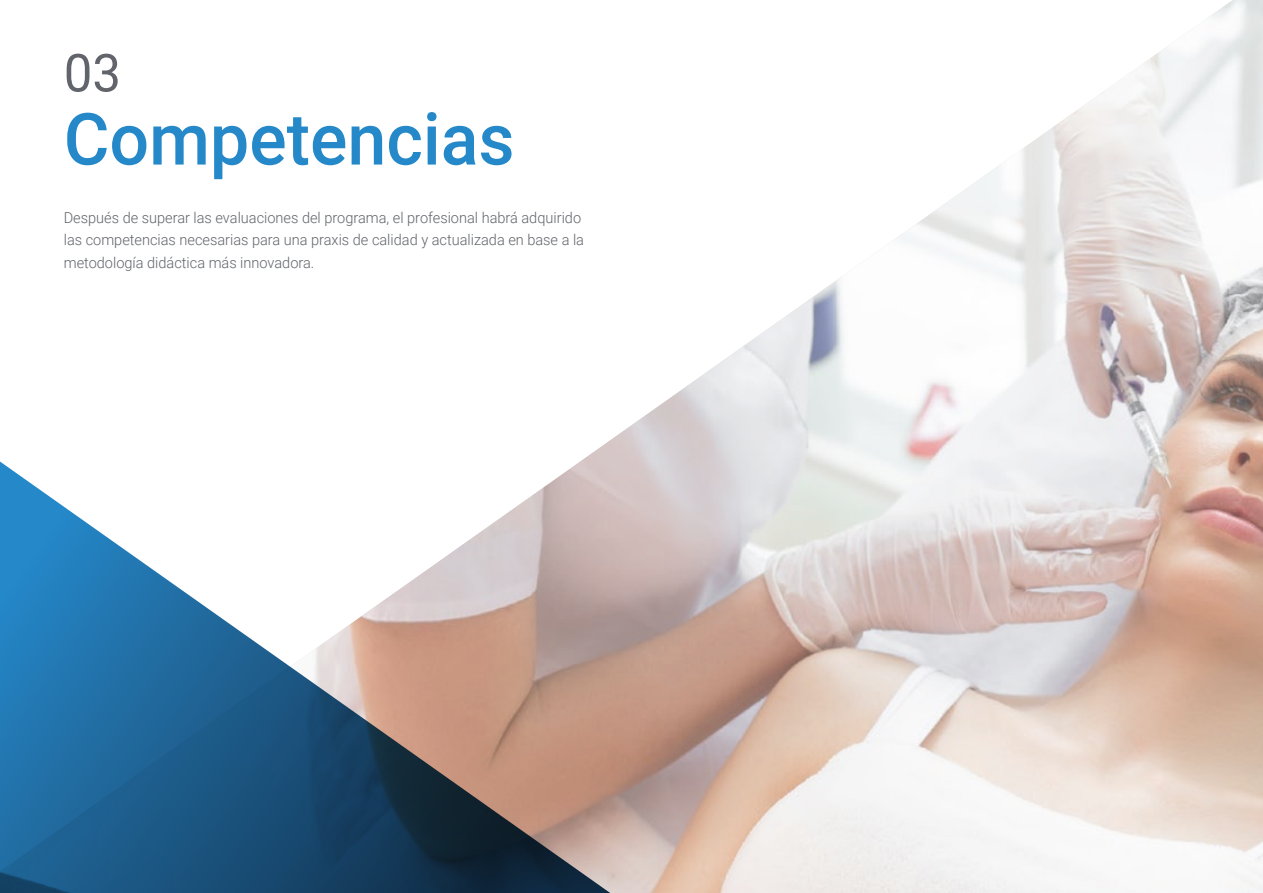
<style>
.page{position:relative;width:1263px;height:893px;background:#fff}
.page>*{position:absolute;margin:0;border:0;box-sizing:border-box;transform-origin:0 0}
.t1{font:500 72px "Roboto";color:#2488c9}
.t2{font:52.5px "Roboto";color:#61646a}
.t3{font:300 15px/22.5px "Roboto";color:#61646a}
</style>
<div class="page">
<img style="left:602px;top:0;width:661px;height:893px">
<svg style="left:0;top:446px;width:640px;height:447px"></svg>
<h2 class="t2" style="left:64px;top:36px;width:59px">03</h2>
<h1 class="t1" style="left:64px;top:89px;width:452px">Competencias</h1>
<p class="t3" style="left:64px;top:205px;width:522px">Después de superar las evaluaciones del programa, el profesional habrá adquirido las competencias necesarias para una praxis de calidad y actualizada en base a la metodología didáctica más innovadora.</p>
</div>
